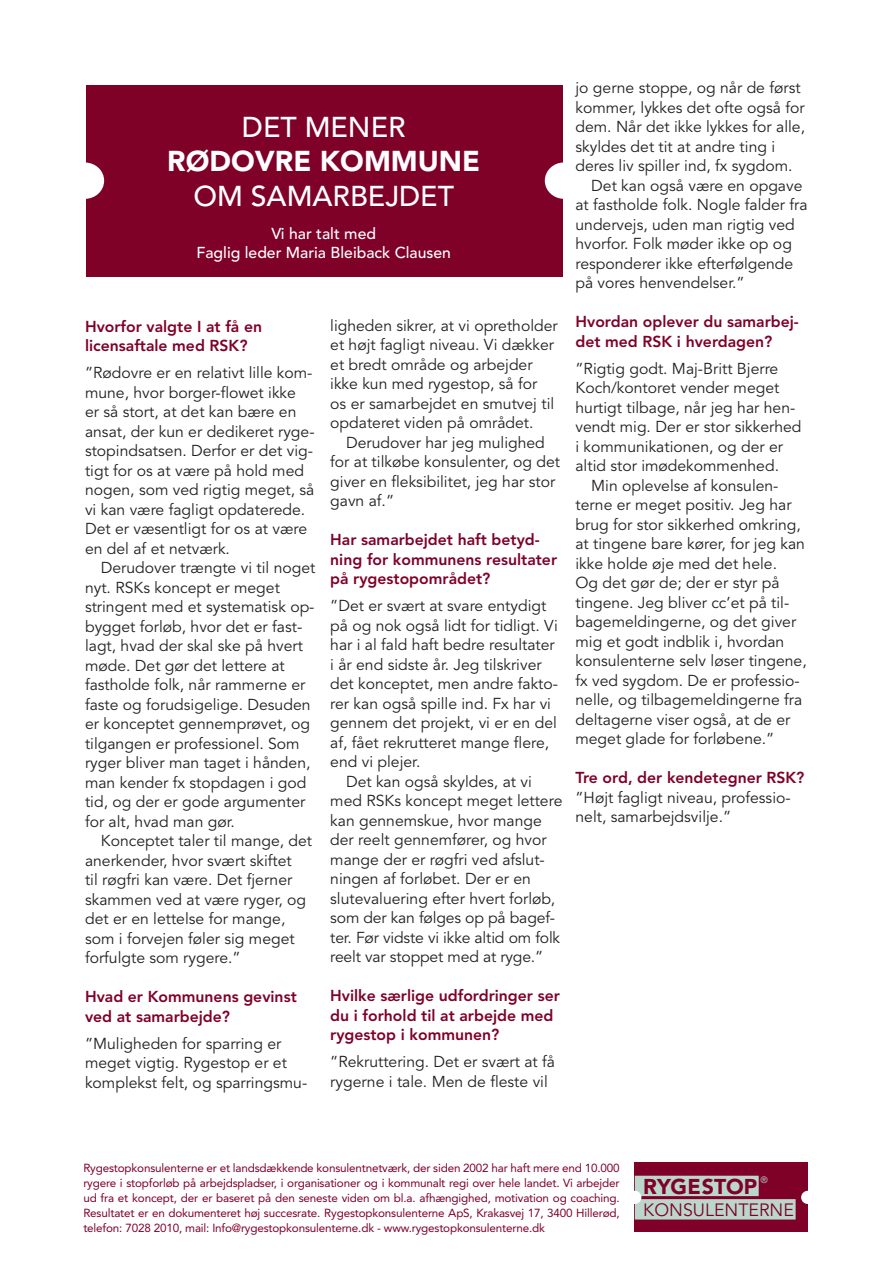
<style>
.page{position:relative;width:893px;height:1263px;background:#fff}
.page>*{position:absolute;margin:0;border:0;box-sizing:border-box;transform-origin:0 0}
.t1{font:500 28.5px "Avenir";color:#fff}
.t2{font:900 28.5px "Avenir";color:#fff}
.t3{font:900 21.3px "Avenir";color:#7f0128}
.t4{font:17.7px "Avenir";color:#7f0128}
.t5{font:15.75px/19.5px "Avenir";color:#231f20}
.t6{font:800 15.75px/19.5px "Avenir";color:#7f0128}
.t7{font:500 15.75px/19.5px "Avenir";color:#fff;text-align:center}
.t8{font:11.7px/15px "Avenir";letter-spacing:-.015em;color:#7f0128;text-align:justify}
.t9{font:9.3px "Avenir";color:#bbd7cc}
</style>
<div class="page">
<div style="left:86px;top:85px;width:477px;height:191px;background:#7f0128"></div>
<svg style="left:86px;top:163px;width:18px;height:36px"></svg>
<svg style="left:545px;top:162px;width:18px;height:37px"></svg>
<div style="left:635px;top:1162px;width:173px;height:70px;background:#7f0128"></div>
<div style="left:635px;top:1199px;width:161px;height:20px;background:#bbd7cc"></div>
<div style="left:635px;top:1176px;width:124px;height:20px;background:#bbd7cc"></div>
<div style="left:628px;top:1191px;width:13px;height:13px;background:#fff;border-radius:50%"></div>
<div style="left:801px;top:1191px;width:13px;height:13px;background:#fff;border-radius:50%"></div>
<h1 class="t1" style="left:242px;top:110px;width:165px">DET MENER</h1>
<h1 class="t2" style="left:167px;top:144px;width:314px">RØDOVRE KOMMUNE</h1>
<h1 class="t1" style="left:193px;top:179px;width:262px">OM SAMARBEJDET</h1>
<p class="t7" style="left:196px;top:224px;width:256px">Vi har talt med<br>Faglig leder Maria Bleiback Clausen</p>
<p class="t6" style="left:85px;top:316px;width:179px">Hvorfor valgte I at få en licensaftale med RSK?</p>
<p class="t5" style="left:85px;top:363px;width:231px">”Rødovre er en relativt lille kom&shy;mune, hvor borger-flowet ikke<br>er så stort, at det kan bære en ansat, der kun er dedikeret ryge&shy;stopindsatsen. Derfor er det vig&shy;tigt for os at være på hold med nogen, som ved rigtig meget, så vi kan være fagligt opdaterede.<br>Det er væsentligt for os at være en del af et netværk.</p>
<p class="t5" style="left:85px;top:558px;width:232px;text-indent:16px">Derudover trængte vi til noget nyt. RSKs koncept er meget stringent med et systematisk op&shy;bygget forløb, hvor det er fast&shy;lagt, hvad der skal ske på hvert møde. Det gør det lettere at fastholde folk, når rammerne er faste og forudsigelige. Desuden er konceptet gennemprøvet, og tilgangen er professionel. Som ryger bliver man taget i hånden, man kender fx stopdagen i god tid, og der er gode argumenter for alt, hvad man gør.</p>
<p class="t5" style="left:85px;top:831px;width:229px;text-indent:16px">Konceptet taler til mange, det anerkender, hvor svært skiftet<br>til røgfri kan være. Det fjerner skammen ved at være ryger, og det er en lettelse for mange, som i forvejen føler sig meget forfulgte som rygere.”</p>
<p class="t6" style="left:85px;top:987px;width:213px">Hvad er Kommunens gevinst ved at samarbejde?</p>
<p class="t5" style="left:85px;top:1034px;width:224px">”Muligheden for sparring er meget vigtig. Rygestop er et komplekst felt, og sparringsmu-</p>
<p class="t5" style="left:330px;top:316px;width:229px">ligheden sikrer, at vi opretholder et højt fagligt niveau. Vi dækker et bredt område og arbejder ikke kun med rygestop, så for<br>os er samarbejdet en smutvej til opdateret viden på området.</p>
<p class="t5" style="left:330px;top:433px;width:231px;text-indent:16px">Derudover har jeg mulighed for at tilkøbe konsulenter, og det giver en fleksibilitet, jeg har stor gavn af.”</p>
<p class="t6" style="left:330px;top:530px;width:228px">Har samarbejdet haft betyd&shy;ning for kommunens resultater på rygestopområdet?</p>
<p class="t5" style="left:330px;top:597px;width:218px">”Det er svært at svare entydigt</p>
<p class="t5" style="left:330px;top:616px;width:229px">på og nok også lidt for tidligt. Vi</p>
<p class="t5" style="left:330px;top:636px;width:226px">har i al fald haft bedre resultater</p>
<p class="t5" style="left:330px;top:655px;width:213px">i år end sidste år. Jeg tilskriver</p>
<p class="t5" style="left:330px;top:675px;width:229px">det konceptet, men andre fakto-</p>
<p class="t5" style="left:330px;top:694px;width:222px">rer kan også spille ind. Fx har vi</p>
<p class="t5" style="left:330px;top:714px;width:228px">gennem det projekt, vi er en del</p>
<p class="t5" style="left:330px;top:733px;width:220px">af, fået rekrutteret mange flere,</p>
<p class="t5" style="left:330px;top:753px;width:92px">end vi plejer.</p>
<p class="t5" style="left:346px;top:772px;width:187px">Det kan også skyldes, at vi</p>
<p class="t5" style="left:330px;top:792px;width:234px">med RSKs koncept meget lettere</p>
<p class="t5" style="left:330px;top:811px;width:213px">kan gennemskue, hvor mange</p>
<p class="t5" style="left:330px;top:831px;width:218px">der reelt gennemfører, og hvor</p>
<p class="t5" style="left:330px;top:850px;width:216px">mange der er røgfri ved afslut-</p>
<p class="t5" style="left:330px;top:870px;width:202px">ningen af forløbet. Der er en</p>
<p class="t5" style="left:330px;top:889px;width:226px">slutevaluering efter hvert forløb,</p>
<p class="t5" style="left:330px;top:909px;width:226px">som der kan følges op på bagef-</p>
<p class="t5" style="left:330px;top:928px;width:231px">ter. Før vidste vi ikke altid om folk</p>
<p class="t5" style="left:330px;top:948px;width:215px">reelt var stoppet med at ryge.”</p>
<p class="t6" style="left:330px;top:986px;width:231px">Hvilke særlige udfordringer ser du i forhold til at arbejde med rygestop i kommunen?</p>
<p class="t5" style="left:330px;top:1053px;width:226px">”Rekruttering. Det er svært at få rygerne i tale. Men de fleste vil</p>
<p class="t5" style="left:575px;top:78px;width:227px">jo gerne stoppe, og når de først</p>
<p class="t5" style="left:575px;top:98px;width:231px">kommer, lykkes det ofte også for</p>
<p class="t5" style="left:575px;top:117px;width:231px">dem. Når det ikke lykkes for alle,</p>
<p class="t5" style="left:575px;top:137px;width:201px">skyldes det tit at andre ting i</p>
<p class="t5" style="left:575px;top:156px;width:218px">deres liv spiller ind, fx sygdom.</p>
<p class="t5" style="left:591px;top:176px;width:213px">Det kan også være en opgave</p>
<p class="t5" style="left:575px;top:195px;width:234px">at fastholde folk. Nogle falder fra</p>
<p class="t5" style="left:575px;top:215px;width:221px">undervejs, uden man rigtig ved</p>
<p class="t5" style="left:575px;top:234px;width:218px">hvorfor. Folk møder ikke op og</p>
<p class="t5" style="left:575px;top:254px;width:219px">responderer ikke efterfølgende</p>
<p class="t5" style="left:575px;top:273px;width:171px">på vores henvendelser.”</p>
<p class="t6" style="left:575px;top:312px;width:225px">Hvordan oplever du samarbej&shy;det med RSK i hverdagen?</p>
<p class="t5" style="left:575px;top:359px;width:227px">”Rigtig godt. Maj-Britt Bjerre<br>Koch/kontoret vender meget hurtigt tilbage, når jeg har hen&shy;vendt mig. Der er stor sikkerhed i kommunikationen, og der er altid stor imødekommenhed.</p>
<p class="t5" style="left:575px;top:476px;width:233px;text-indent:16px">Min oplevelse af konsulen&shy;terne er meget positiv. Jeg har brug for stor sikkerhed omkring, at tingene bare kører, for jeg kan ikke holde øje med det hele.<br>Og det gør de; der er styr på tingene. Jeg bliver cc’et på til&shy;bagemeldingerne, og det giver mig et godt indblik i, hvordan konsulenterne selv løser tingene, fx ved sygdom. De er professio&shy;nelle, og tilbagemeldingerne fra deltagerne viser også, at de er meget glade for forløbene.”</p>
<p class="t6" style="left:575px;top:768px;width:230px">Tre ord, der kendetegner RSK?</p>
<p class="t5" style="left:575px;top:788px;width:217px">”Højt fagligt niveau, professio&shy;nelt, samarbejdsvilje.”</p>
<p class="t8" style="left:83px;top:1160px;width:538px">Rygestopkonsulenterne er et landsdækkende konsulentnetværk, der siden 2002 har haft mere end 10.000 rygere i stopforløb på arbejdspladser, i organisationer og i kommunalt regi over hele landet. Vi arbejder ud fra et koncept, der er baseret på den seneste viden om bl.a. afhængighed, motivation og coaching.<br>Resultatet er en dokumenteret høj succesrate. Rygestopkonsulenterne ApS, Krakasvej 17, 3400 Hillerød, telefon: 7028 2010, mail: Info@rygestopkonsulenterne.dk - www.rygestopkonsulenterne.dk</p>
<p class="t9" style="left:761px;top:1174px;width:9px">®</p>
<h2 class="t3" style="left:643px;top:1173px;width:116px">RYGESTOP</h2>
<p class="t4" style="left:643px;top:1199px;width:152px">KONSULENTERNE</p>
</div>
